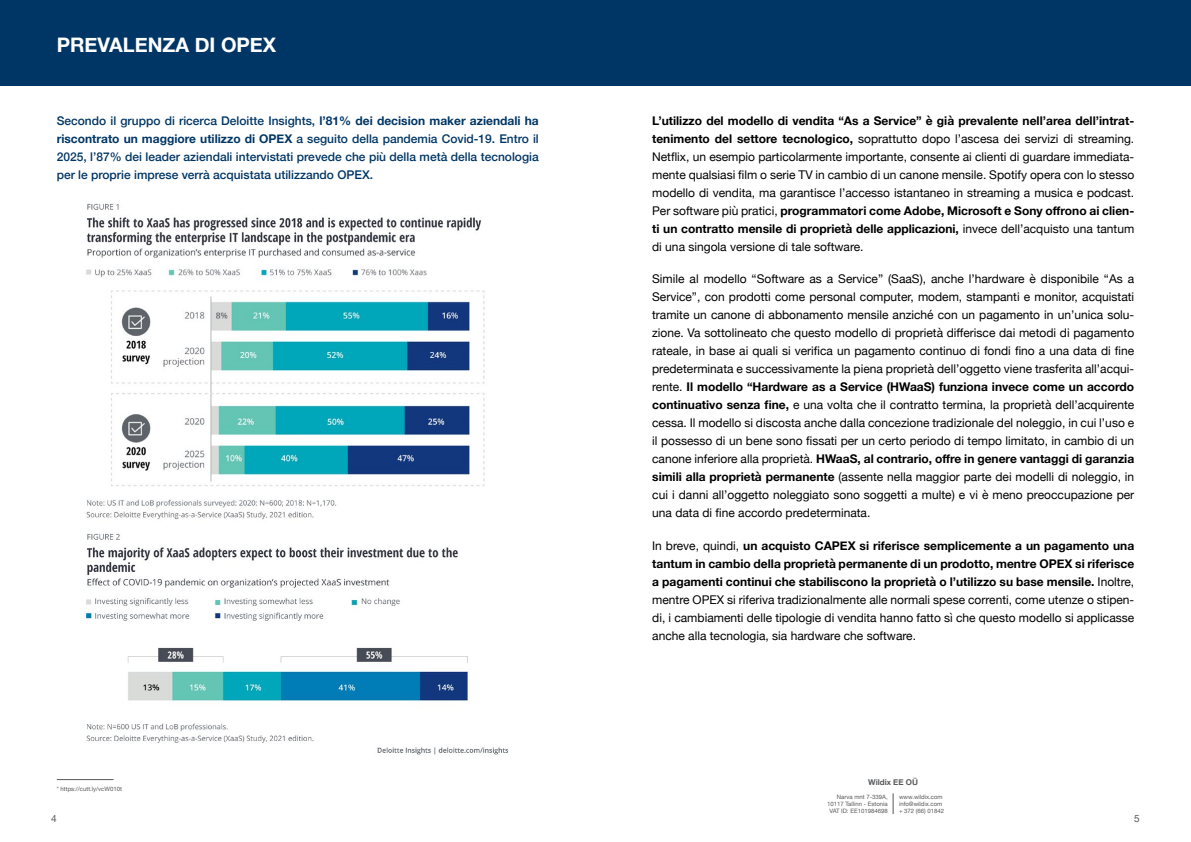
<style>
.page{position:relative;width:1191px;height:842px;background:#fff}
.page>*{position:absolute;margin:0;border:0;box-sizing:border-box;transform-origin:0 0}
.t1{font:700 20px "Helvetica Neue";color:#fff}
.t2{font:12px/18px "Helvetica Neue";color:#000;text-align:justify}
.t3{font:500 12px/18px "Helvetica Neue";color:#003665;text-align:justify}
.t4{font:10px "Helvetica Neue";color:#58595b}
.t5{font:700 8px "Helvetica Neue";color:#58595b}
.t6{font:6px/7.2px "Helvetica Neue";color:#58595b;text-align:right}
.s1{font-weight:700}
</style>
<div class="page">
<svg style="left:893px;top:793px;width:1px;height:21px"></svg>
<div style="left:0;top:0;width:595px;height:85px;background:#003665"></div>
<div style="left:595px;top:0;width:596px;height:85px;background:#003665"></div>
<hr style="left:57px;top:779px;width:57px;height:1px;background:#58595b">
<img style="left:87px;top:203px;width:421px;height:552px">
<div style="left:368px;top:516px;width:140px;height:16px;background:#fff"></div>
<h1 class="t1" style="left:57px;top:29px;width:221px">PREVALENZA DI OPEX</h1>
<p class="t3" style="left:57px;top:111px;width:483px">Secondo il gruppo di ricerca Deloitte Insights, <span class="s1">l’81% dei decision maker aziendali ha riscontrato un maggiore utilizzo di OPEX</span> a seguito della pandemia Covid-19. Entro il 2025, l’87% dei leader aziendali intervistati prevede che più della metà della tecnologia per le proprie imprese verrà acquistata utilizzando OPEX.</p>
<p class="t2" style="left:652px;top:113px;width:483px"><span class="s1">L’utilizzo del modello di vendita “As a Service” è già prevalente nell’area dell’intrat&shy;tenimento del settore tecnologico,</span> soprattutto dopo l’ascesa dei servizi di streaming.<br>Netflix, un esempio particolarmente importante, consente ai clienti di guardare immediata&shy;mente qualsiasi film o serie TV in cambio di un canone mensile. Spotify opera con lo stesso modello di vendita, ma garantisce l’accesso istantaneo in streaming a musica e podcast.<br>Per software più pratici, <span class="s1">programmatori come Adobe, Microsoft e Sony offrono ai clien&shy;ti un contratto mensile di proprietà delle applicazioni,</span> invece dell’acquisto una tantum di una singola versione di tale software.</p>
<p class="t2" style="left:652px;top:271px;width:483px">Simile al modello “Software as a Service” (SaaS), anche l’hardware è disponibile “As a Service”, con prodotti come personal computer, modem, stampanti e monitor, acquistati tramite un canone di abbonamento mensile anziché con un pagamento in un’unica solu&shy;zione. Va sottolineato che questo modello di proprietà differisce dai metodi di pagamento rateale, in base ai quali si verifica un pagamento continuo di fondi fino a una data di fine predeterminata e successivamente la piena proprietà dell’oggetto viene trasferita all’acqui&shy;rente. <span class="s1">Il modello “Hardware as a Service (HWaaS) funziona invece come un accordo continuativo senza fine,</span> e una volta che il contratto termina, la proprietà dell’acquirente cessa. Il modello si discosta anche dalla concezione tradizionale del noleggio, in cui l’uso e il possesso di un bene sono fissati per un certo periodo di tempo limitato, in cambio di un canone inferiore alla proprietà. <span class="s1">HWaaS, al contrario, offre in genere vantaggi di garanzia simili alla proprietà permanente</span> (assente nella maggior parte dei modelli di noleggio, in cui i danni all’oggetto noleggiato sono soggetti a multe) e vi è meno preoccupazione per una data di fine accordo predeterminata.</p>
<p class="t2" style="left:652px;top:537px;width:483px">In breve, quindi, <span class="s1">un acquisto CAPEX si riferisce semplicemente a un pagamento una tantum in cambio della proprietà permanente di un prodotto, mentre OPEX si riferisce a pagamenti continui che stabiliscono la proprietà o l’utilizzo su base mensile.</span> Inoltre, mentre OPEX si riferiva tradizionalmente alle normali spese correnti, come utenze o stipen&shy;di, i cambiamenti delle tipologie di vendita hanno fatto sì che questo modello si applicasse anche alla tecnologia, sia hardware che software.</p>
<p class="t6" style="left:57px;top:786px;width:67px">* https://cutt.ly/vcW010t</p>
<p class="t4" style="left:51px;top:811px;width:7px">4</p>
<p class="t5" style="left:868px;top:776px;width:51px">Wildix EE OÜ</p>
<p class="t6" style="left:827px;top:794px;width:62px">Narva mnt 7-339A,<br>10117 Tallinn - Estonia<br>VAT ID: EE101984698</p>
<p class="t6" style="left:899px;top:794px;width:47px;text-align:left">www.wildix.com info@wildix.com + 372 (66) 01842</p>
<p class="t4" style="left:1134px;top:811px;width:7px">5</p>
</div>
